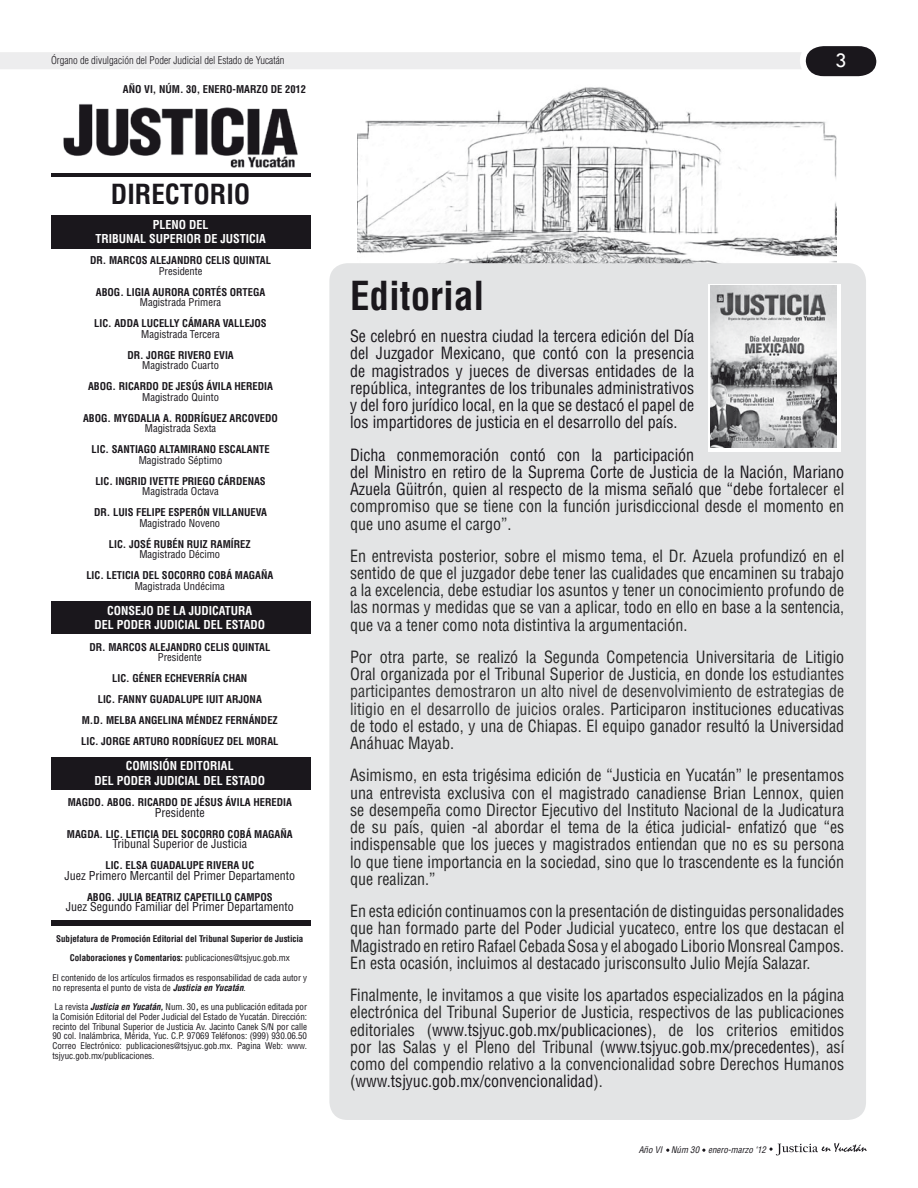
<style>
.page{position:relative;width:918px;height:1188px;background:#fff}
.page>*{position:absolute;margin:0;border:0;box-sizing:border-box;transform-origin:0 0}
.t1{font:700 condensed 39px "Helvetica LT Std";color:#1a171c}
.t2{font:700 condensed 27px "Helvetica LT Std";color:#1a171c}
.t3{font:21px "Tw Cen";color:#fff}
.t4{font:condensed 16.5px/17.2px "Helvetica LT Std";color:#262626;text-align:justify}
.t5{font:condensed 16.5px/17.2px "Helvetica LT Std";color:#1a171c;text-align:justify}
.t6{font:700 condensed 12px/14.4px "Helvetica LT Std";color:#fff;text-align:center}
.t7{font:condensed 12px "Helvetica LT Std";color:#1a171c}
.t8{font:700 condensed 10.5px/21px "Helvetica LT Std";color:#1a171c;text-align:center}
.t9{font:condensed 10.5px "Helvetica LT Std";color:#1a171c}
.t10{font:300 condensed 10.5px "Helvetica LT Std";color:#1a171c}
.t11{font:condensed 9px/9.8px "Helvetica LT Std";letter-spacing:-.005em;color:#1a171c;text-align:center}
.t12{font:italic condensed 8.85px "Helvetica LT Std";color:#1a171c}
.s1{font-weight:700}
.s2{font-weight:700;font-style:italic}
.s3{color:#262626}
.s4{color:#333}
.s5{color:#1a171c}
</style>
<div class="page">
<svg style="left:0;top:46px;width:876px;height:30px"></svg>
<img style="left:357px;top:87px;width:480px;height:176px">
<div style="left:329px;top:263px;width:537px;height:857px;background:#e3e4e5;border-radius:18px"></div>
<div style="left:51px;top:602px;width:259px;height:32px;background:#1a171c"></div>
<div style="left:51px;top:757px;width:259px;height:33px;background:#1a171c"></div>
<div style="left:51px;top:921px;width:259px;height:5px;background:#1a171c"></div>
<div style="left:51px;top:216px;width:259px;height:33px;background:#1a171c"></div>
<hr style="left:51px;top:173px;width:259px;height:3px;background:#1a171c">
<svg style="left:708px;top:284px;width:132px;height:167px;background:#f4f4f4"></svg>
<img style="left:711px;top:286px;width:126px;height:162px">
<img style="left:63px;top:104px;width:235px;height:64px">
<p class="t10" style="left:51px;top:54px;width:235px">Órgano de divulgación del Poder Judicial del Estado de Yucatán</p>
<p class="t8" style="left:123px;top:78px;width:185px">AÑO VI, NÚM. 30, ENERO-MARZO DE 2012</p>
<h2 class="t2" style="left:111px;top:178px;width:141px">DIRECTORIO</h2>
<p class="t6" style="left:95px;top:217px;width:172px">PLENO DEL<br>TRIBUNAL SUPERIOR DE JUSTICIA</p>
<p class="t8" style="left:90px;top:250px;width:182px">DR. MARCOS ALEJANDRO CELIS QUINTAL</p>
<p class="t9" style="left:159px;top:264px;width:45px">Presidente</p>
<p class="t8" style="left:96px;top:281px;width:171px">ABOG. LIGIA AURORA CORTÉS ORTEGA</p>
<p class="t9" style="left:140px;top:296px;width:83px">Magistrada Primera</p>
<p class="t8" style="left:94px;top:313px;width:174px">LIC. ADDA LUCELLY CÁMARA VALLEJOS</p>
<p class="t9" style="left:141px;top:327px;width:80px">Magistrada Tercera</p>
<p class="t8" style="left:127px;top:344px;width:108px">DR. JORGE RIVERO EVIA</p>
<p class="t9" style="left:142px;top:359px;width:78px">Magistrado Cuarto</p>
<p class="t8" style="left:88px;top:376px;width:186px">ABOG. RICARDO DE JESÚS ÁVILA HEREDIA</p>
<p class="t9" style="left:142px;top:390px;width:78px">Magistrado Quinto</p>
<p class="t8" style="left:83px;top:407px;width:196px">ABOG. MYGDALIA A. RODRÍGUEZ ARCOVEDO</p>
<p class="t9" style="left:145px;top:422px;width:73px">Magistrada Sexta</p>
<p class="t8" style="left:92px;top:439px;width:180px">LIC. SANTIAGO ALTAMIRANO ESCALANTE</p>
<p class="t9" style="left:139px;top:453px;width:85px">Magistrado Séptimo</p>
<p class="t8" style="left:95px;top:470px;width:172px">LIC. INGRID IVETTE PRIEGO CÁRDENAS</p>
<p class="t9" style="left:142px;top:485px;width:78px">Magistrada Octava</p>
<p class="t8" style="left:94px;top:502px;width:174px">DR. LUIS FELIPE ESPERÓN VILLANUEVA</p>
<p class="t9" style="left:139px;top:516px;width:82px">Magistrado Noveno</p>
<p class="t8" style="left:109px;top:533px;width:143px">LIC. JOSÉ RUBÉN RUIZ RAMÍREZ</p>
<p class="t9" style="left:139px;top:548px;width:82px">Magistrado Décimo</p>
<p class="t8" style="left:86px;top:565px;width:189px">LIC. LETICIA DEL SOCORRO COBÁ MAGAÑA</p>
<p class="t9" style="left:135px;top:579px;width:92px">Magistrada Undécima</p>
<p class="t6" style="left:94px;top:603px;width:172px">CONSEJO DE LA JUDICATURA<br>DEL PODER JUDICIAL DEL ESTADO</p>
<p class="t8" style="left:89px;top:636px;width:182px">DR. MARCOS ALEJANDRO CELIS QUINTAL</p>
<p class="t9" style="left:158px;top:651px;width:45px">Presidente</p>
<p class="t8" style="left:81px;top:668px;width:199px">LIC. GÉNER ECHEVERRÍA CHAN<br>LIC. FANNY GUADALUPE IUIT ARJONA<br>M.D. MELBA ANGELINA MÉNDEZ FERNÁNDEZ LIC. JORGE ARTURO RODRÍGUEZ DEL MORAL</p>
<p class="t6" style="left:94px;top:759px;width:172px">COMISIÓN EDITORIAL<br>DEL PODER JUDICIAL DEL ESTADO</p>
<p class="t8" style="left:68px;top:792px;width:226px">MAGDO. ABOG. RICARDO DE JÉSUS ÁVILA HEREDIA</p>
<p class="t7" style="left:155px;top:805px;width:51px">Presidente</p>
<p class="t8" style="left:67px;top:823px;width:227px">MAGDA. LIC. LETICIA DEL SOCORRO COBÁ MAGAÑA</p>
<p class="t7" style="left:112px;top:836px;width:136px">Tribunal Superior de Justicia</p>
<p class="t8" style="left:105px;top:855px;width:150px">LIC. ELSA GUADALUPE RIVERA UC</p>
<p class="t7" style="left:64px;top:868px;width:232px">Juez Primero Mercantil del Primer Departamento</p>
<p class="t8" style="left:87px;top:886px;width:187px">ABOG. JULIA BEATRIZ CAPETILLO CAMPOS</p>
<p class="t7" style="left:66px;top:899px;width:230px">Juez Segundo Familiar del Primer Departamento</p>
<p class="t11" style="left:53px;top:929px;width:256px;line-height:19.5px"><span class="s1">Subjefatura de Promoción Editorial del Tribunal Superior de Justicia<br>Colaboraciones y Comentarios:</span> publicaciones@tsjyuc.gob.mx<br>El contenido de los artículos firmados es responsabilidad de cada autor y</p>
<p class="t11" style="left:53px;top:977px;width:256px;line-height:19.5px;text-align:left">no representa el punto de vista de <span class="s2">Justicia en Yucatán</span>.<br>La revista <span class="s2">Justicia en Yucatán,</span> Num. 30<span class="s2">,</span> es una publicación editada por</p>
<p class="t11" style="left:53px;top:1012px;width:256px;text-align:justify">la Comisión Editorial del Poder Judicial del Estado de Yucatán. Dirección: recinto del Tribunal Superior de Justicia Av. Jacinto Canek S/N por calle 90 col. Inalámbrica, Mérida, Yuc. C.P. 97069 Teléfonos: (999) 930.06.50<br>Correo Electrónico: publicaciones@tsjyuc.gob.mx. Pagina Web: www. tsjyuc.gob.mx/publicaciones.</p>
<p class="t3" style="left:835px;top:47px;width:13px">3</p>
<h1 class="t1" style="left:350px;top:271px;width:136px">Editorial</h1>
<p class="t5" style="left:350px;top:327px;width:346px">Se celebró en nuestra ciudad la tercera edición del Día del Juzgador Mexicano, que contó con la presencia de magistrados y jueces de diversas entidades de la república, integrantes de los tribunales administrativos y del foro jurídico local, en la que se destacó el papel de los impartidores de justicia en el desarrollo del país.</p>
<p class="t5" style="left:350px;top:446px;width:496px;text-align:left">Dicha conmemoración contó con la participación<br>del Ministro en retiro de la Suprema Corte de Justicia de la Nación, Mariano Azuela Güitrón, quien al respecto de la misma señaló que “debe <span class="s3">fortalecer el compromiso que se tiene con la función jurisdiccional desde el momento en que uno asume el cargo”.</span></p>
<p class="t4" style="left:350px;top:547px;width:496px">En entrevista posterior, sobre el mismo tema, el Dr. Azuela profundizó en el sentido de que el juzgador debe tener las cualidades que encaminen su trabajo a la excelencia, debe estudiar los asuntos y tener un conocimiento profundo de las normas y medidas que se van a aplicar, todo en ello en base a la sentencia, que va a tener como nota distintiva la argumentación.</p>
<p class="t4" style="left:350px;top:648px;width:496px">Por otra parte, se realizó la Segunda Competencia Universitaria de Litigio Oral organizada por el Tribunal Superior de Justicia, en donde los <span class="s4">estudiantes participantes demostraron un alto nivel de desenvolvimiento de estrategias de litigio en el desarrollo de juicios orales.</span> Participaron instituciones educativas de todo el estado, y una de Chiapas. El equipo ganador resultó la Universidad Anáhuac Mayab.</p>
<p class="t4" style="left:350px;top:767px;width:496px">Asimismo, en esta trigésima edición de “Justicia en Yucatán” le presentamos una entrevista exclusiva con el magistrado canadiense Brian Lennox, quien se desempeña como Director Ejecutivo del Instituto Nacional de la Judicatura de su país, quien -al abordar el tema de la ética judicial- enfatizó que “es indispensable que los jueces y magistrados entiendan que no es su persona lo que tiene importancia en la sociedad, sino que lo trascendente es la función que realizan.”</p>
<p class="t4" style="left:350px;top:902px;width:496px">En esta edición continuamos con la presentación de distinguidas personalidades que han formado parte del Poder Judicial yucateco, entre los que destacan el Magistrado en retiro Rafael Cebada Sosa y el abogado Liborio Monsreal Campos.<br>En esta ocasión, incluimos al destacado jurisconsulto Julio Mejía Salazar.</p>
<p class="t4" style="left:350px;top:986px;width:496px">Finalmente, le invitamos a que visite los apartados especializados en la página electrónica del Tribunal Superior de Justicia, respectivos de las publicaciones editoriales (<span class="s5">www.tsjyuc.gob.mx/publicaciones</span>), de los criterios emitidos por las Salas y el Pleno del Tribunal (<span class="s5">www.tsjyuc.gob.mx/precedentes</span>), así como del compendio relativo a la convencionalidad sobre Derechos Humanos (<span class="s5">www.tsjyuc.gob.mx/convencionalidad</span>).</p>
<p class="t12" style="left:639px;top:1144px;width:129px">Año VI Núm 30 enero-marzo ‘12</p>
</div>
